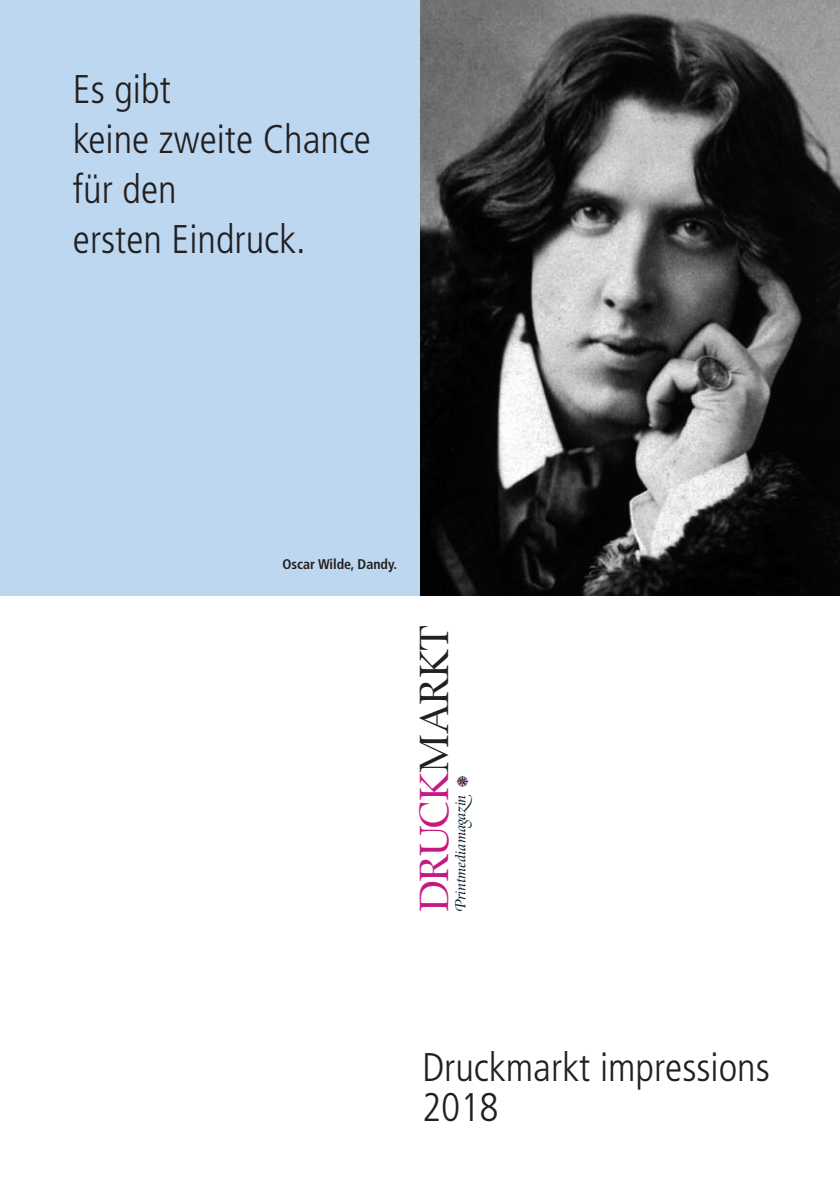
<style>
.page{position:relative;width:840px;height:1191px;background:#fff}
.page>*{position:absolute;margin:0;border:0;box-sizing:border-box;transform-origin:0 0}
.t1{font:42px "Zapf Renais SB";letter-spacing:-.025em;color:#c61882}
.t2{font:300 condensed 40px/50px "Frutiger";color:#231f20}
.t3{font:italic 15px "Zapf Renais SB";color:#011622}
.t4{font:700 condensed 14px "Frutiger";color:#231f20}
.s1{color:#231f20}
.s2{font-family:"Zapf Ren Swash SB"}
.s3{font-family:"Zapf Ren Swash SH"}
</style>
<div class="page">
<img style="left:420px;top:0;width:419px;height:595px">
<div style="left:0;top:0;width:420px;height:595px;background:#bcd7ef"></div>
<svg style="left:457px;top:775px;width:8px;height:6px"></svg>
<p class="t2" style="left:73px;top:67px;width:299px">Es gibt<br>keine zweite Chance für den<br>ersten Eindruck.</p>
<p class="t4" style="left:282px;top:558px;width:116px">Oscar Wilde, Dandy.</p>
<p class="t1" style="left:409px;top:912px;width:289px;rotate:-90deg">DRUCK<span class="s1">MARKT</span></p>
<p class="t3" style="left:451px;top:912px;width:119px;rotate:-90deg"><span class="s2">P</span>rintmediama<span class="s3">g</span>a<span class="s3">-</span>in</p>
<p class="t2" style="left:422px;top:1050px;width:349px;line-height:40px">Druckmarkt impressions<br>2018</p>
</div>
